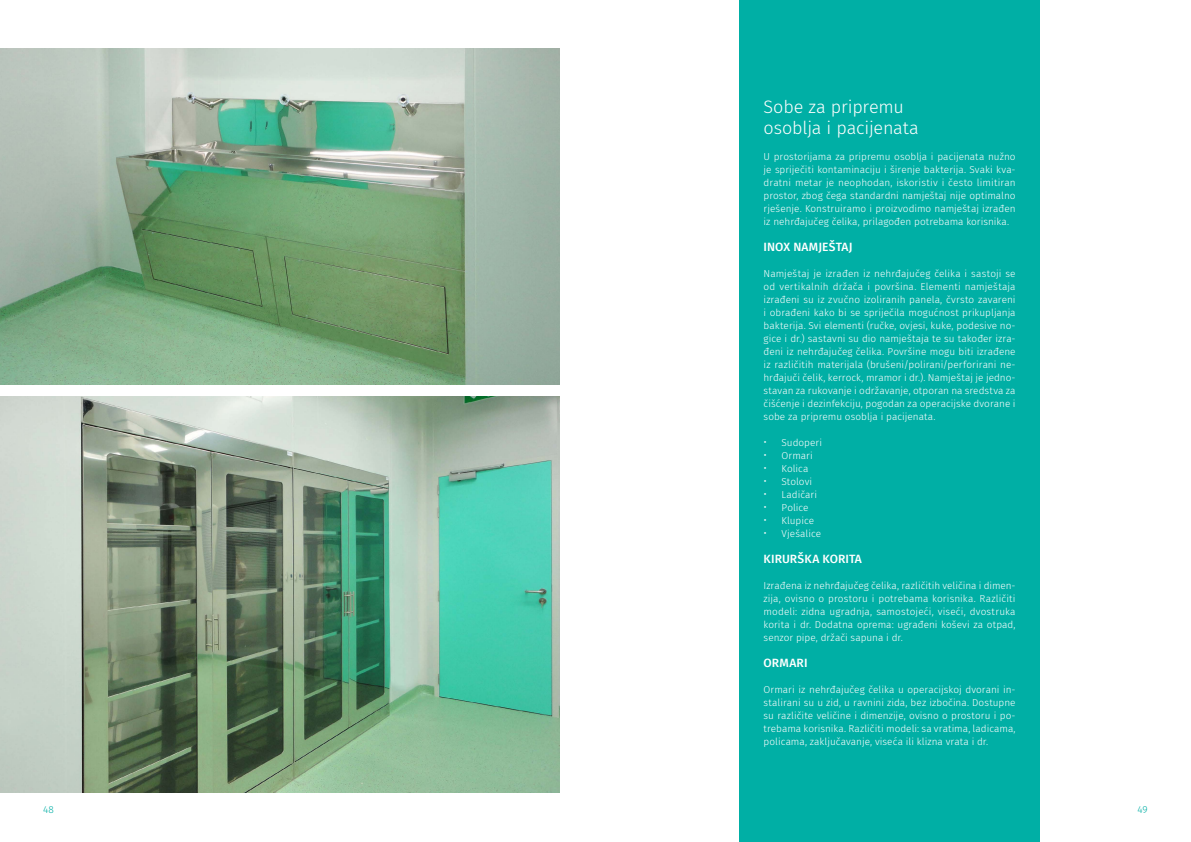
<style>
.page{position:relative;width:1191px;height:842px;background:#fff}
.page>*{position:absolute;margin:0;border:0;box-sizing:border-box;transform-origin:0 0}
.t1{font:300 18px/21px "Fira Sans";letter-spacing:-.01em;color:#fff}
.t2{font:500 12px "Fira Sans";letter-spacing:.005em;color:#fff}
.t3{font:300 10px/13px "Fira Sans";color:#fff;text-align:justify}
.t4{font:300 10px "Fira Sans";color:#00afa5}
.s1{font-size:12px}
</style>
<div class="page">
<img style="left:0;top:396px;width:559px;height:396px">
<img style="left:0;top:48px;width:559px;height:336px">
<div style="left:739px;top:0;width:300px;height:842px;background:#00afa5"></div>
<h1 class="t1" style="left:763px;top:96px;width:157px">Sobe za pripremu osoblja i pacijenata</h1>
<p class="t3" style="left:763px;top:150px;width:254px">U prostorijama za pripremu osoblja i pacijenata nužno je spriječiti kontaminaciju i širenje bakterija. Svaki kva&shy;dratni metar je neophodan, iskoristiv i često limitiran prostor, zbog čega standardni namještaj nije optimalno rješenje. Konstruiramo i proizvodimo namještaj izrađen iz nehrđajučeg čelika, prilagođen potrebama korisnika.</p>
<p class="t2" style="left:763px;top:237px;width:90px">INOX NAMJEŠTAJ</p>
<p class="t3" style="left:763px;top:267px;width:254px">Namještaj je izrađen iz nehrđajučeg čelika i sastoji se od vertikalnih držača i površina. Elementi namještaja izrađeni su iz zvučno izoliranih panela, čvrsto zavareni i obrađeni kako bi se spriječila mogućnost prikupljanja bakterija. Svi elementi (ručke, ovjesi, kuke, podesive no&shy;gice i dr.) sastavni su dio namještaja te su također izra&shy;đeni iz nehrđajučeg čelika. Površine mogu biti izrađene iz različitih materijala (brušeni/polirani/perforirani ne&shy;hrđajuči čelik, kerrock, mramor i dr.). Namještaj je jedno&shy;stavan za rukovanje i održavanje, otporan na sredstva za čišćenje i dezinfekciju, pogodan za operacijske dvorane i sobe za pripremu osoblja i pacijenata.</p>
<p class="t3" style="left:763px;top:436px;width:60px"><span class="s1">•</span> Sudoperi</p>
<p class="t3" style="left:763px;top:449px;width:51px"><span class="s1">•</span> Ormari</p>
<p class="t3" style="left:763px;top:462px;width:46px"><span class="s1">•</span> Kolica</p>
<p class="t3" style="left:763px;top:475px;width:50px"><span class="s1">•</span> Stolovi</p>
<p class="t3" style="left:763px;top:488px;width:55px"><span class="s1">•</span> Ladičari</p>
<p class="t3" style="left:763px;top:501px;width:47px"><span class="s1">•</span> Police</p>
<p class="t3" style="left:763px;top:514px;width:52px"><span class="s1">•</span> Klupice</p>
<p class="t3" style="left:763px;top:527px;width:59px"><span class="s1">•</span> Vješalice</p>
<p class="t2" style="left:763px;top:549px;width:100px">KIRURŠKA KORITA</p>
<p class="t3" style="left:763px;top:579px;width:254px">Izrađena iz nehrđajučeg čelika, različitih veličina i dimen&shy;zija, ovisno o prostoru i potrebama korisnika. Različiti modeli: zidna ugradnja, samostojeći, viseći, dvostruka korita i dr. Dodatna oprema: ugrađeni koševi za otpad, senzor pipe, držači sapuna i dr.</p>
<p class="t2" style="left:763px;top:653px;width:45px">ORMARI</p>
<p class="t3" style="left:763px;top:683px;width:254px">Ormari iz nehrđajučeg čelika u operacijskoj dvorani in&shy;stalirani su u zid, u ravnini zida, bez izbočina. Dostupne su različite veličine i dimenzije, ovisno o prostoru i po&shy;trebama korisnika. Različiti modeli: sa vratima, ladicama, policama, zaključavanje, viseća ili klizna vrata i dr.</p>
<p class="t4" style="left:43px;top:802px;width:12px">48</p>
<p class="t4" style="left:1137px;top:802px;width:12px">49</p>
</div>
